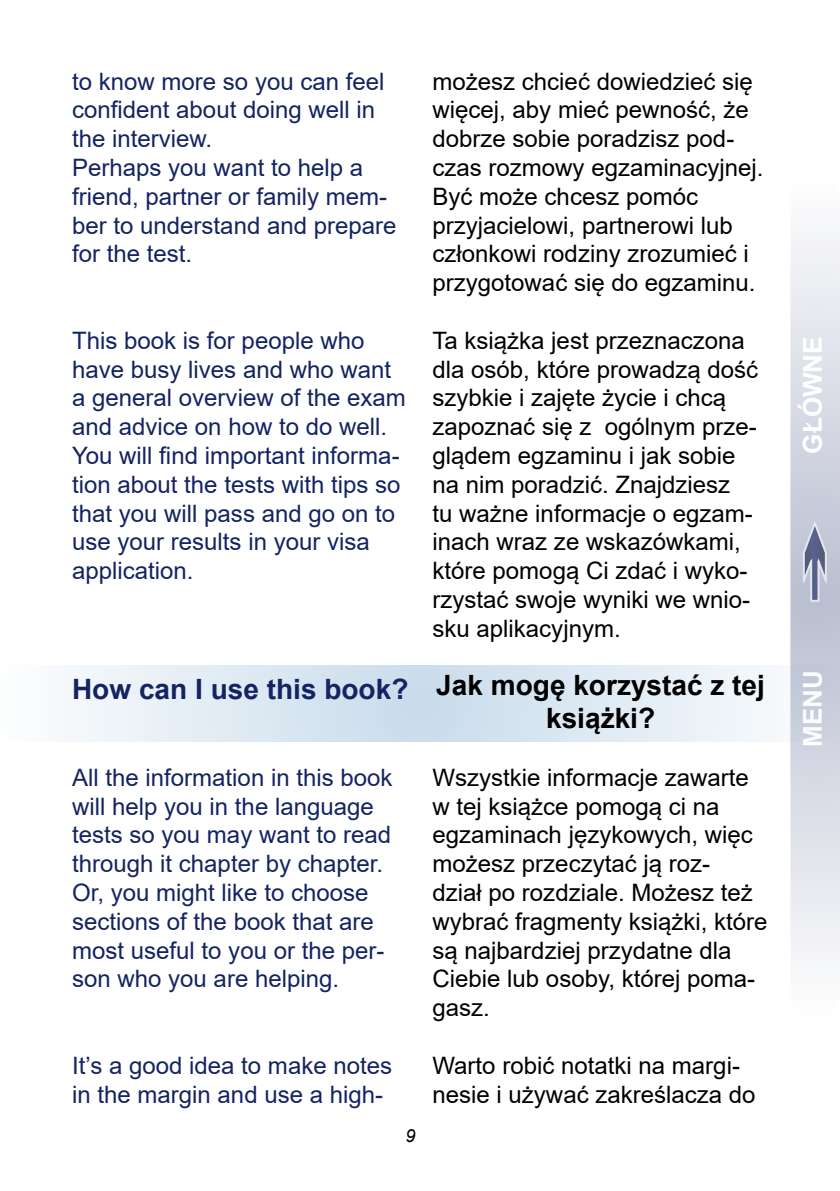
<style>
.page{position:relative;width:840px;height:1191px;background:#fff}
.page>*{position:absolute;margin:0;border:0;box-sizing:border-box;transform-origin:0 0}
.t1{font:700 28px/33.6px "Arial";color:#000;text-align:center}
.t2{font:700 28px "Arial";color:#142462}
.t3{font:700 26px "Arial";color:#fff}
.t4{font:24px/28.8px "Arial";color:#000}
.t5{font:24px/28.8px "Arial";color:#142462}
.t6{font:italic 18px "Arial";color:#000}
</style>
<div class="page">
<svg style="left:790px;top:178px;width:49px;height:840px"></svg>
<div style="left:789px;top:505px;width:48px;height:113px;background:#c0c4d5"></div>
<svg style="left:803px;top:521px;width:24px;height:81px"></svg>
<svg style="left:67px;top:666px;width:772px;height:76px"></svg>
<p class="t5" style="left:72px;top:66px;width:326px">to know more so you can feel confident about doing well in the interview.<br>Perhaps you want to help a friend, partner or family mem&shy;ber to understand and prepare for the test.</p>
<p class="t5" style="left:72px;top:326px;width:335px">This book is for people who have busy lives and who want a general overview of the exam and advice on how to do well.<br>You will find important informa&shy;tion about the tests with tips so that you will pass and go on to use your results in your visa application.</p>
<p class="t2" style="left:72px;top:670px;width:338px">How can I use this book?</p>
<p class="t5" style="left:72px;top:762px;width:322px">All the information in this book will help you in the language tests so you may want to read through it chapter by chapter.<br>Or, you might like to choose sections of the book that are most useful to you or the per&shy;son who you are helping.</p>
<p class="t5" style="left:72px;top:1050px;width:321px">It’s a good idea to make notes in the margin and use a high-</p>
<p class="t6" style="left:405px;top:1123px;width:12px">9</p>
<p class="t4" style="left:432px;top:66px;width:332px">możesz chcieć dowiedzieć się więcej, aby mieć pewność, że dobrze sobie poradzisz pod&shy;czas rozmowy egzaminacyjnej.<br>Być może chcesz pomóc przyjacielowi, partnerowi lub członkowi rodziny zrozumieć i przygotować się do egzaminu.</p>
<p class="t4" style="left:432px;top:326px;width:327px">Ta książka jest przeznaczona dla osób, które prowadzą dość szybkie i zajęte życie i chcą zapoznać się z ogólnym prze&shy;glądem egzaminu i jak sobie na nim poradzić. Znajdziesz<br>tu ważne informacje o egzam&shy;inach wraz ze wskazówkami, które pomogą Ci zdać i wyko&shy;rzystać swoje wyniki we wnio&shy;sku aplikacyjnym.</p>
<p class="t1" style="left:436px;top:668px;width:330px">Jak mogę korzystać z tej książki?</p>
<p class="t4" style="left:432px;top:762px;width:336px">Wszystkie informacje zawarte w tej książce pomogą ci na egzaminach językowych, więc możesz przeczytać ją roz-<br>dział po rozdziale. Możesz też wybrać fragmenty książki, które są najbardziej przydatne dla<br>Ciebie lub osoby, której poma&shy;gasz.</p>
<p class="t4" style="left:432px;top:1050px;width:324px">Warto robić notatki na margi&shy;nesie i używać zakreślacza do</p>
<p class="t3" style="left:793px;top:453px;width:119px;rotate:-90deg">GŁÓWNE</p>
<p class="t3" style="left:793px;top:747px;width:78px;rotate:-90deg">MENU</p>
</div>
